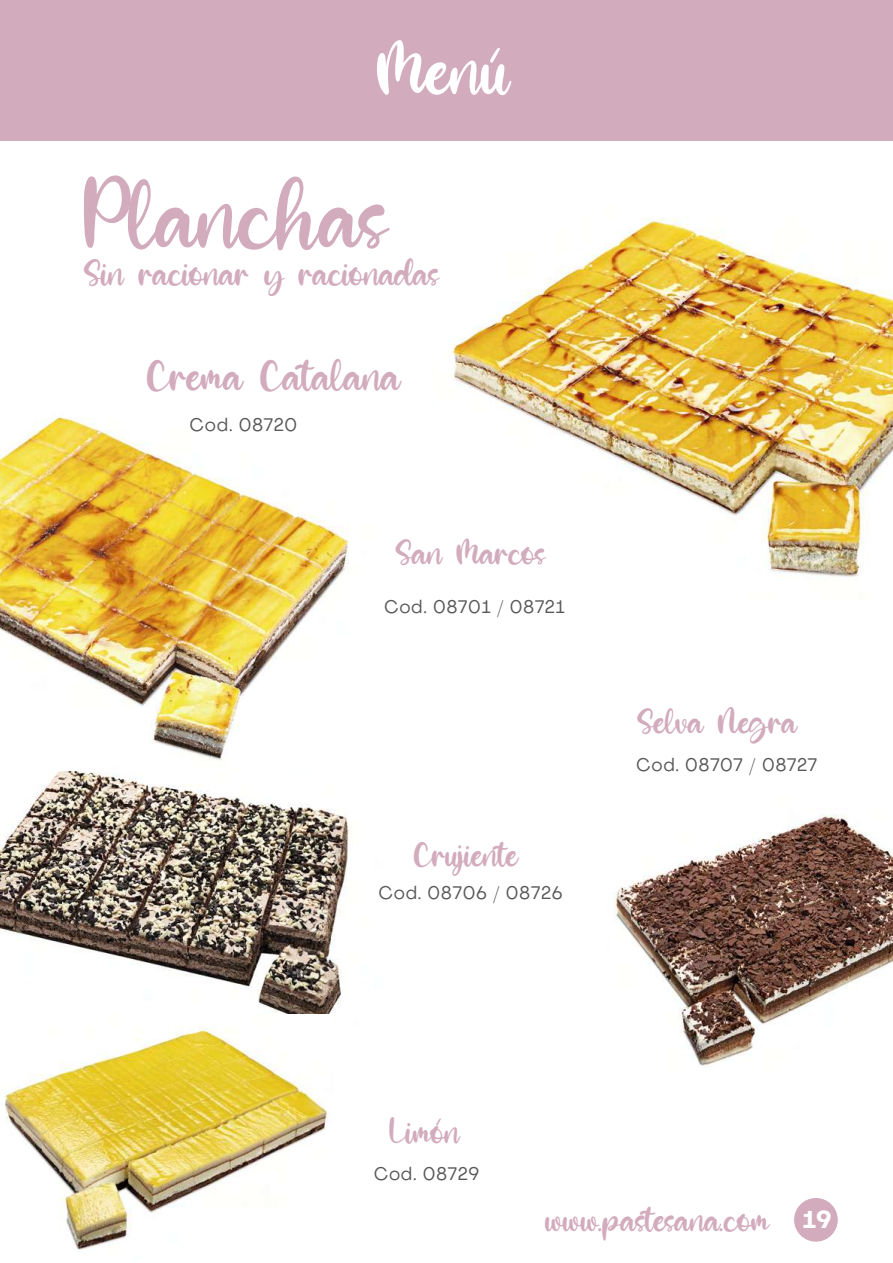
<style>
.page{position:relative;width:893px;height:1263px;background:#fff}
.page>*{position:absolute;margin:0;border:0;box-sizing:border-box;transform-origin:0 0}
.t1{font:98.1px "Blue Elfira";color:#d2abbd}
.t2{font:75px "Blue Elfira";color:#fff}
.t3{font:45px "Blue Elfira";color:#d2abbd}
.t4{font:37.5px "Blue Elfira";color:#d2abbd}
.t5{font:36px "Blue Elfira";color:#d2abbd}
.t6{font:35.85px "Blue Elfira";color:#d2abbd}
.t7{font:18px "Agrandir Variable";color:#575757}
.s1{font-family:"Agrandir Variable";font-size:24px;color:#fff}
</style>
<div class="page">
<div style="left:794px;top:1198px;width:44px;height:44px;background:#d2abbd;border-radius:50%"></div>
<img style="left:447px;top:217px;width:446px;height:360px">
<img style="left:0;top:771px;width:349px;height:243px">
<img style="left:0;top:417px;width:349px;height:344px">
<div style="left:0;top:0;width:892px;height:140px;background:#d2abbd"></div>
<img style="left:613px;top:814px;width:280px;height:252px">
<img style="left:5px;top:1026px;width:324px;height:224px">
<h2 class="t2" style="left:376px;top:21px;width:134px">Menú</h2>
<h1 class="t1" style="left:84px;top:152px;width:303px">Planchas</h1>
<h3 class="t4" style="left:84px;top:249px;width:356px">Sin racionar y racionadas</h3>
<h3 class="t3" style="left:147px;top:347px;width:254px">Crema Catalana</h3>
<p class="t7" style="left:189px;top:413px;width:110px">Cod. 08720</p>
<h3 class="t6" style="left:396px;top:529px;width:151px">San Marcos</h3>
<p class="t7" style="left:384px;top:595px;width:183px">Cod. 08701 / 08721</p>
<h3 class="t6" style="left:414px;top:832px;width:105px">Crujiente</h3>
<p class="t7" style="left:378px;top:881px;width:186px">Cod. 08706 / 08726</p>
<h3 class="t6" style="left:637px;top:698px;width:161px">Selva Negra</h3>
<p class="t7" style="left:636px;top:752px;width:183px">Cod. 08707 / 08727</p>
<h3 class="t6" style="left:390px;top:1109px;width:71px">Limón</h3>
<p class="t7" style="left:373px;top:1162px;width:108px">Cod. 08729</p>
<h3 class="t5" style="left:545px;top:1196px;width:289px">www.pastesana.com <span class="s1">19</span></h3>
</div>
